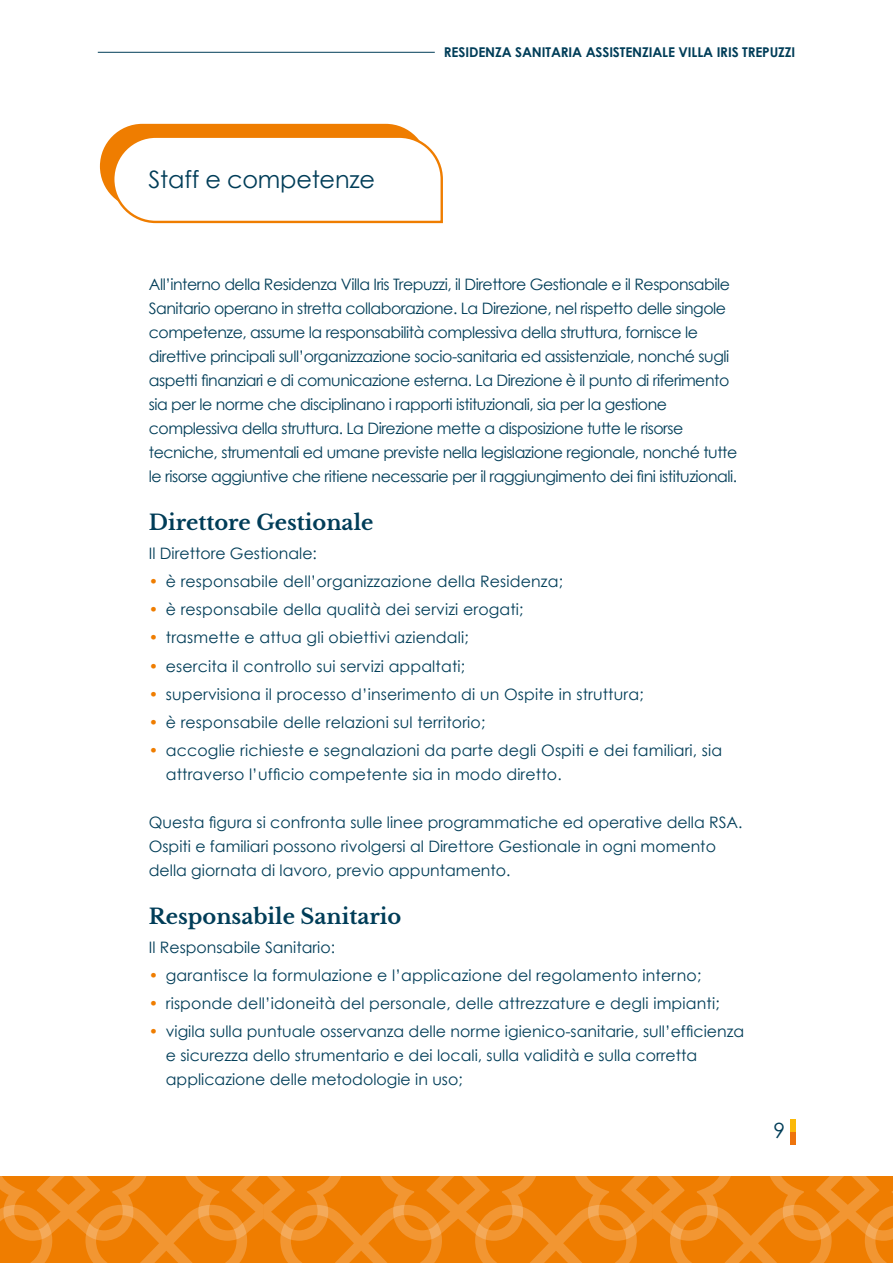
<style>
.page{position:relative;width:893px;height:1263px;background:#fff}
.page>*{position:absolute;margin:0;border:0;box-sizing:border-box;transform-origin:0 0}
.t1{font:24px "Century Gothic";letter-spacing:-.01em;color:#003d58}
.t2{font:700 21px "Libre Baskerville";color:#003d58}
.t3{font:21px "Century Gothic";color:#003d58}
.t4{font:15.75px/24px "Century Gothic";color:#003d58}
.t5{font:15.75px/24px "Century Gothic";letter-spacing:-.03em;color:#003d58}
.t6{font:700 13.5px "Century Gothic";letter-spacing:-.01em;color:#003d58}
.s1{color:#ef7d00}
</style>
<div class="page">
<svg style="left:0;top:1176px;width:893px;height:87px;background:#f08714"></svg>
<hr style="left:98px;top:52px;width:337px;height:1px;background:#003d58">
<div style="left:790px;top:1132px;width:5px;height:12px;background:#ee740d"></div>
<div style="left:790px;top:1119px;width:5px;height:13px;background:#fbb908"></div>
<svg style="left:100px;top:124px;width:343px;height:100px"></svg>
<h1 class="t1" style="left:149px;top:165px;width:228px">Staff e competenze</h1>
<p class="t6" style="left:444px;top:44px;width:353px">RESIDENZA SANITARIA ASSISTENZIALE VILLA IRIS TREPUZZI</p>
<p class="t5" style="left:149px;top:272px;width:590px">All’interno della Residenza Villa Iris Trepuzzi, il Direttore Gestionale e il Responsabile Sanitario operano in stretta collaborazione. La Direzione, nel rispetto delle singole competenze, assume la responsabilità complessiva della struttura, fornisce le direttive principali sull’organizzazione socio-sanitaria ed assistenziale, nonché sugli aspetti finanziari e di comunicazione esterna. La Direzione è il punto di riferimento sia per le norme che disciplinano i rapporti istituzionali, sia per la gestione complessiva della struttura. La Direzione mette a disposizione tutte le risorse tecniche, strumentali ed umane previste nella legislazione regionale, nonché tutte le risorse aggiuntive che ritiene necessarie per il raggiungimento dei fini istituzionali.</p>
<h2 class="t2" style="left:149px;top:510px;width:226px">Direttore Gestionale</h2>
<p class="t4" style="left:149px;top:541px;width:170px">Il Direttore Gestionale:</p>
<p class="t4" style="left:149px;top:569px;width:416px"><span class="s1">•</span> è responsabile dell’organizzazione della Residenza;</p>
<p class="t4" style="left:149px;top:597px;width:376px"><span class="s1">•</span> è responsabile della qualità dei servizi erogati;</p>
<p class="t4" style="left:149px;top:625px;width:321px"><span class="s1">•</span> trasmette e attua gli obiettivi aziendali;</p>
<p class="t4" style="left:149px;top:654px;width:318px"><span class="s1">•</span> esercita il controllo sui servizi appaltati;</p>
<p class="t4" style="left:149px;top:682px;width:496px"><span class="s1">•</span> supervisiona il processo d’inserimento di un Ospite in struttura;</p>
<p class="t4" style="left:149px;top:710px;width:338px"><span class="s1">•</span> è responsabile delle relazioni sul territorio;</p>
<p class="t4" style="left:166px;top:738px;width:558px;text-indent:-17px"><span class="s1">•</span> accoglie richieste e segnalazioni da parte degli Ospiti e dei familiari, sia attraverso l’ufficio competente sia in modo diretto.</p>
<p class="t4" style="left:149px;top:810px;width:595px">Questa figura si confronta sulle linee programmatiche ed operative della RSA.<br>Ospiti e familiari possono rivolgersi al Direttore Gestionale in ogni momento della giornata di lavoro, previo appuntamento.</p>
<h2 class="t2" style="left:149px;top:904px;width:254px">Responsabile Sanitario</h2>
<p class="t4" style="left:149px;top:935px;width:188px">Il Responsabile Sanitario:</p>
<p class="t4" style="left:149px;top:963px;width:554px"><span class="s1">•</span> garantisce la formulazione e l’applicazione del regolamento interno;</p>
<p class="t4" style="left:149px;top:991px;width:572px"><span class="s1">•</span> risponde dell’idoneità del personale, delle attrezzature e degli impianti;</p>
<p class="t4" style="left:166px;top:1019px;width:580px;text-indent:-17px"><span class="s1">•</span> vigila sulla puntuale osservanza delle norme igienico-sanitarie, sull’efficienza e sicurezza dello strumentario e dei locali, sulla validità e sulla corretta applicazione delle metodologie in uso;</p>
<h2 class="t3" style="left:773px;top:1118px;width:13px">9</h2>
</div>
